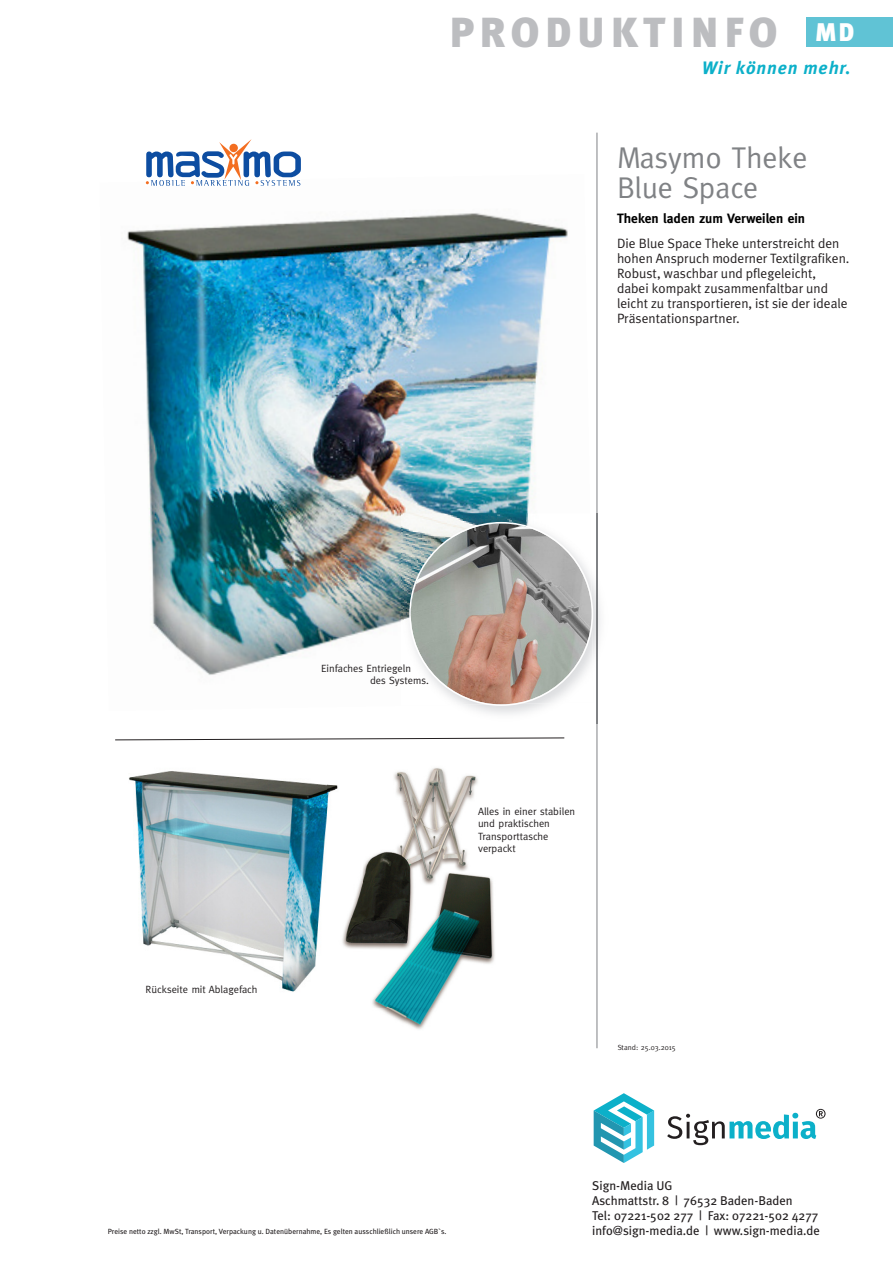
<style>
.page{position:relative;width:893px;height:1263px;background:#fff}
.page>*{position:absolute;margin:0;border:0;box-sizing:border-box;transform-origin:0 0}
.t1{font:900 42px "Meta Plus";letter-spacing:.125em;color:#bcbdc0}
.t2{font:30px/30px "Meta";color:#808285}
.t3{font:900 25.5px "Meta Plus";color:#fff}
.t4{font:italic 700 18px "Meta Plus";letter-spacing:.05em;color:#0cb0c9}
.t5{font:13.5px/15px "Meta Plus Normal";color:#231f20}
.t6{font:700 13.5px "Meta";color:#000}
.t7{font:12.75px/15px "Meta Plus";color:#231f20}
.t8{font:10.5px/12.6px "Meta";color:#231f20}
.t9{font:7.5px "Meta Plus";color:#231f20}
.t10{font:7.5px "Meta";color:#231f20}
</style>
<div class="page">
<hr style="left:597px;top:133px;width:1px;height:915px;background:#808285">
<div style="left:807px;top:17px;width:86px;height:30px;background:#60c3d5"></div>
<img style="left:127px;top:182px;width:441px;height:493px">
<svg style="left:115px;top:737px;width:450px;height:4px"></svg>
<img style="left:129px;top:771px;width:198px;height:221px">
<img style="left:327px;top:768px;width:168px;height:261px">
<img style="left:467px;top:513px;width:134px;height:210px">
<img style="left:597px;top:513px;width:1px;height:210px">
<img style="left:401px;top:513px;width:192px;height:162px">
<svg style="left:409px;top:522px;width:184px;height:184px"></svg>
<svg style="left:146px;top:139px;width:155px;height:47px"></svg>
<svg style="left:594px;top:1093px;width:60px;height:70px"></svg>
<svg style="left:667px;top:1109px;width:158px;height:36px"></svg>
<h1 class="t1" style="left:449px;top:8px;width:330px">PRODUKTINFO</h1>
<h3 class="t4" style="left:702px;top:58px;width:150px">Wir können mehr.</h3>
<h3 class="t3" style="left:815px;top:17px;width:41px">MD</h3>
<h2 class="t2" style="left:617px;top:143px;width:192px">Masymo Theke<br>Blue Space</h2>
<p class="t6" style="left:617px;top:210px;width:190px">Theken laden zum Verweilen ein</p>
<p class="t5" style="left:617px;top:236px;width:234px">Die Blue Space Theke unterstreicht den hohen Anspruch moderner Textilgrafiken.<br>Robust, waschbar und pflegeleicht, dabei kompakt zusammenfaltbar und leicht zu transportieren, ist sie der ideale Präsentationspartner.</p>
<p class="t8" style="left:370px;top:662px;width:60px;text-indent:-49px">Einfaches Entriegeln des Systems.</p>
<p class="t8" style="left:478px;top:805px;width:99px">Alles in einer stabilen und praktischen<br>Transporttasche verpackt</p>
<p class="t8" style="left:146px;top:983px;width:113px">Rückseite mit Ablagefach</p>
<p class="t9" style="left:108px;top:1227px;width:340px">Preise netto zzgl. MwSt, Transport, Verpackung u. Datenübernahme, Es gelten ausschließlich unsere AGB`s.</p>
<p class="t10" style="left:618px;top:1043px;width:60px">Stand: 25.03.2015</p>
<p class="t7" style="left:592px;top:1178px;width:229px">Sign-Media UG<br>Aschmattstr. 8 | 76532 Baden-Baden<br>Tel: 07221-502 277 | Fax: 07221-502 4277 info@sign-media.de | www.sign-media.de</p>
</div>
